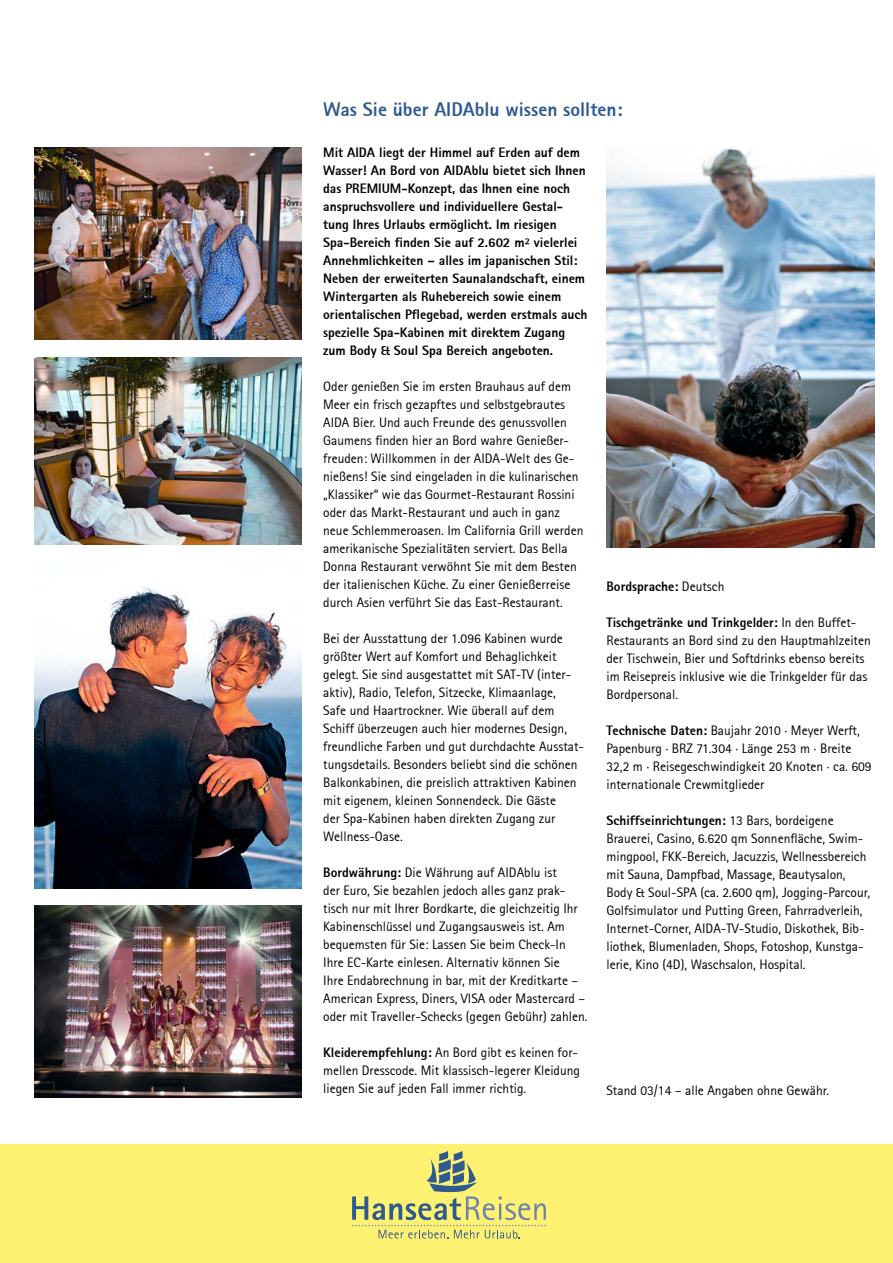
<style>
.page{position:relative;width:893px;height:1263px;background:#fff}
.page>*{position:absolute;margin:0;border:0;box-sizing:border-box;transform-origin:0 0}
.t1{font:800 19.5px "Rotis Sans Serif";color:#2e5a90}
.t2{font:13.5px/18px "Rotis Sans Serif";color:#000}
.t3{font:800 13.5px/18px "Rotis Sans Serif";color:#000}
.s1{font-weight:800}
.s2{font-weight:400}
.s3{font-family:"Univers";font-stretch:condensed}
</style>
<div class="page">
<div style="left:0;top:1144px;width:893px;height:119px;background:#fff172"></div>
<svg style="left:352px;top:1151px;width:194px;height:87px"></svg>
<img style="left:34px;top:906px;width:268px;height:191px">
<img style="left:34px;top:586px;width:268px;height:303px">
<img style="left:34px;top:357px;width:268px;height:187px">
<img style="left:34px;top:148px;width:268px;height:191px">
<img style="left:606px;top:148px;width:268px;height:399px">
<h1 class="t1" style="left:323px;top:97px;width:301px">Was Sie über AIDAblu wissen sollten:</h1>
<p class="t3" style="left:323px;top:143px;width:266px">Mit AIDA liegt der Himmel auf Erden auf dem Wasser! An Bord von AIDAblu bietet sich Ihnen das PREMIUM-Konzept, das Ihnen eine noch anspruchsvollere und individuellere Gestal&shy;tung Ihres Urlaubs ermöglicht. Im riesigen Spa-Bereich finden Sie auf 2.602 m² vielerlei Annehmlichkeiten – alles im japanischen Stil:<br>Neben der erweiterten Saunalandschaft, einem Wintergarten als Ruhebereich sowie einem orientalischen Pflegebad, werden erstmals auch spezielle Spa-Kabinen mit direktem Zugang zum Body &amp; Soul Spa Bereich angeboten.</p>
<p class="t2" style="left:323px;top:378px;width:262px">Oder genießen Sie im ersten Brauhaus auf dem Meer ein frisch gezapftes und selbstgebrautes AIDA Bier. Und auch Freunde des genussvollen Gaumens finden hier an Bord wahre Genießer&shy;freuden: Willkommen in der AIDA-Welt des Ge&shy;nießens! Sie sind eingeladen in die kulinarischen „Klassiker“ wie das Gourmet-Restaurant Rossini oder das Markt-Restaurant und auch in ganz neue Schlemmeroasen. Im California Grill werden amerikanische Spezialitäten serviert. Das Bella Donna Restaurant verwöhnt Sie mit dem Besten der italienischen Küche. Zu einer Genießerreise durch Asien verführt Sie das East-Restaurant.</p>
<p class="t2" style="left:323px;top:629px;width:262px">Bei der Ausstattung der 1.096 Kabinen wurde größter Wert auf Komfort und Behaglichkeit gelegt. Sie sind ausgestattet mit SAT-TV (inter&shy;aktiv), Radio, Telefon, Sitzecke, Klimaanlage,<br>Safe und Haartrockner. Wie überall auf dem Schiff überzeugen auch hier modernes Design, freundliche Farben und gut durchdachte Ausstat&shy;tungsdetails. Besonders beliebt sind die schönen Balkonkabinen, die preislich attraktiven Kabinen mit eigenem, kleinen Sonnendeck. Die Gäste<br>der Spa-Kabinen haben direkten Zugang zur Wellness-Oase.</p>
<p class="t2" style="left:323px;top:863px;width:266px"><span class="s1">Bordwährung:</span> Die Währung auf AIDAblu ist<br>der Euro, Sie bezahlen jedoch alles ganz prak&shy;tisch nur mit Ihrer Bordkarte, die gleichzeitig Ihr Kabinenschlüssel und Zugangsausweis ist. Am bequemsten für Sie: Lassen Sie beim Check-In Ihre EC-Karte einlesen. Alternativ können Sie<br>Ihre Endabrechnung in bar, mit der Kreditkarte – American Express, Diners, VISA oder Mastercard – oder mit Traveller-Schecks (gegen Gebühr) zahlen.</p>
<p class="t2" style="left:323px;top:1043px;width:258px"><span class="s1">Kleiderempfehlung:</span> An Bord gibt es keinen for&shy;mellen Dresscode. Mit klassisch-legerer Kleidung liegen Sie auf jeden Fall immer richtig.</p>
<p class="t3" style="left:606px;top:577px;width:119px">Bordsprache: <span class="s2">Deutsch</span></p>
<p class="t2" style="left:606px;top:613px;width:266px"><span class="s1">Tischgetränke und Trinkgelder:</span> In den Buffet-Restaurants an Bord sind zu den Hauptmahlzeiten der Tischwein, Bier und Softdrinks ebenso bereits im Reisepreis inklusive wie die Trinkgelder für das Bordpersonal.</p>
<p class="t2" style="left:606px;top:721px;width:267px"><span class="s1">Technische Daten:</span> Baujahr 2010 <span class="s3">·</span> Meyer Werft, Papenburg <span class="s3">·</span> BRZ 71.304 <span class="s3">·</span> Länge 253 m <span class="s3">·</span> Breite 32,2 m <span class="s3">·</span> Reisegeschwindigkeit 20 Knoten <span class="s3">·</span> ca. 609 internationale Crewmitglieder</p>
<p class="t2" style="left:606px;top:811px;width:265px"><span class="s1">Schiffseinrichtungen:</span> 13 Bars, bordeigene Brauerei, Casino, 6.620 qm Sonnenfläche, Swim&shy;mingpool, FKK-Bereich, Jacuzzis, Wellnessbereich mit Sauna, Dampfbad, Massage, Beautysalon, Body &amp; Soul-SPA (ca. 2.600 qm), Jogging-Parcour, Golfsimulator und Putting Green, Fahrradverleih, Internet-Corner, AIDA-TV-Studio, Diskothek, Bib&shy;liothek, Blumenladen, Shops, Fotoshop, Kunstga&shy;lerie, Kino (4D), Waschsalon, Hospital.</p>
<p class="t2" style="left:606px;top:1081px;width:224px">Stand 03/14 – alle Angaben ohne Gewähr.</p>
</div>
